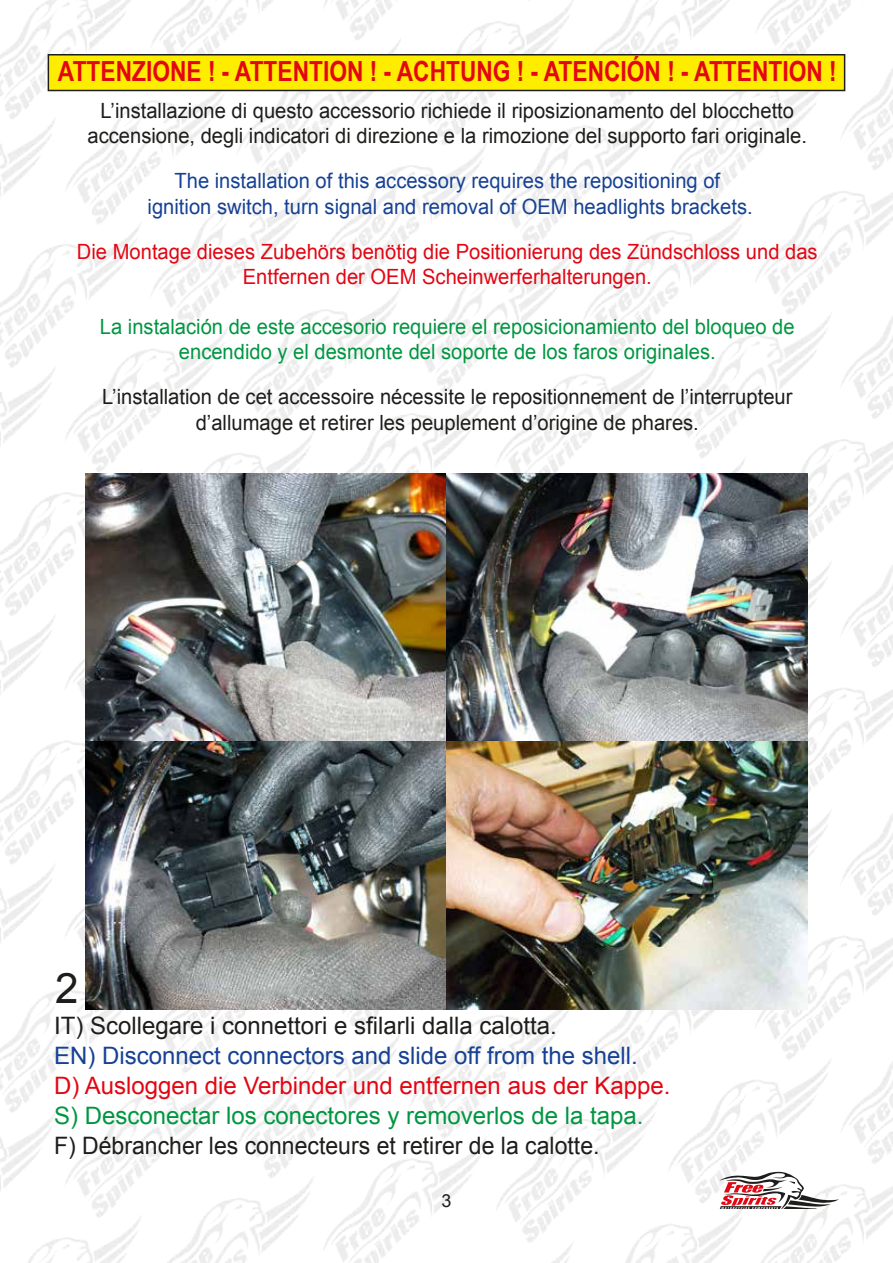
<style>
.page{position:relative;width:893px;height:1263px;background:#fff}
.page>*{position:absolute;margin:0;border:0;box-sizing:border-box;transform-origin:0 0}
.t1{font:42px "Arial";color:#1d1d1b}
.t2{font:700 27.75px "Arial Narrow";color:#e30613}
.t3{font:24px "Arial";color:#164194}
.t4{font:24px "Arial";color:#e30613}
.t5{font:24px "Arial";color:#1d1d1b;scale:.96 1}
.t6{font:24px "Arial";color:#1d1d1b}
.t7{font:24px "Arial";color:#009641}
.t8{font:21px/25.2px "Arial";color:#1d1d1b;text-align:center;scale:.96 1}
.t9{font:21px/25.2px "Arial";color:#009641;text-align:center;scale:.96 1}
.t10{font:21px/25.2px "Arial";color:#164194;text-align:center;scale:.96 1}
.t11{font:21px/25.2px "Arial";color:#e30613;text-align:center;scale:.96 1}
.t12{font:18px "Arial";color:#1d1d1b}
</style>
<div class="page">
<img style="left:0;top:0;width:893px;height:1262px">
<img style="left:85px;top:474px;width:723px;height:535px">
<div style="left:48px;top:55px;width:797px;height:35px;background:#ffed00"></div>
<div style="left:48px;top:54px;width:797px;height:37px;border:2px solid #1d1d1b"></div>
<h2 class="t2" style="left:58px;top:51px;width:502px">ATTENZIONE ! - ATTENTION ! - ACHTUNG ! - ATEN</h2>
<h2 class="t2" style="left:604px;top:51px;width:234px">CIÓN ! - ATTENTION !</h2>
<p class="t8" style="left:88px;top:98px;width:751px">L’installazione di questo accessorio richiede il riposizionamento del blocchetto accensione, degli indicatori di direzione e la rimozione del supporto fari originale.</p>
<p class="t10" style="left:148px;top:169px;width:632px">The installation of this accessory requires the repositioning of ignition switch, turn signal and removal of OEM headlights brackets.</p>
<p class="t11" style="left:77px;top:239px;width:773px">Die Montage dieses Zubehörs benötig die Positionierung des Zündschloss und das<br>Entfernen der OEM Scheinwerferhalterungen.</p>
<p class="t9" style="left:100px;top:314px;width:725px">La instalación de este accesorio requiere el reposicionamiento del bloqueo de encendido y el desmonte del soporte de los faros originales.</p>
<p class="t8" style="left:102px;top:385px;width:720px">L’installation de cet accessoire nécessite le repositionnement de l’interrupteur d’allumage et retirer les peuplement d’origine de phares.</p>
<h1 class="t1" style="left:55px;top:961px;width:25px">2</h1>
<p class="t6" style="left:54px;top:1010px;width:504px">IT) Scollegare i connettori e sfilarli dalla calotta.</p>
<p class="t3" style="left:54px;top:1040px;width:585px">EN) Disconnect connectors and slide off from the shell.</p>
<p class="t4" style="left:54px;top:1070px;width:618px">D) Ausloggen die Verbinder und entfernen aus der Kappe.</p>
<p class="t7" style="left:54px;top:1100px;width:591px">S) Desconectar los conectores y removerlos de la tapa.</p>
<p class="t5" style="left:54px;top:1130px;width:570px">F) Débrancher les connecteurs et retirer de la calotte.</p>
<p class="t12" style="left:441px;top:1189px;width:12px">3</p>
</div>
